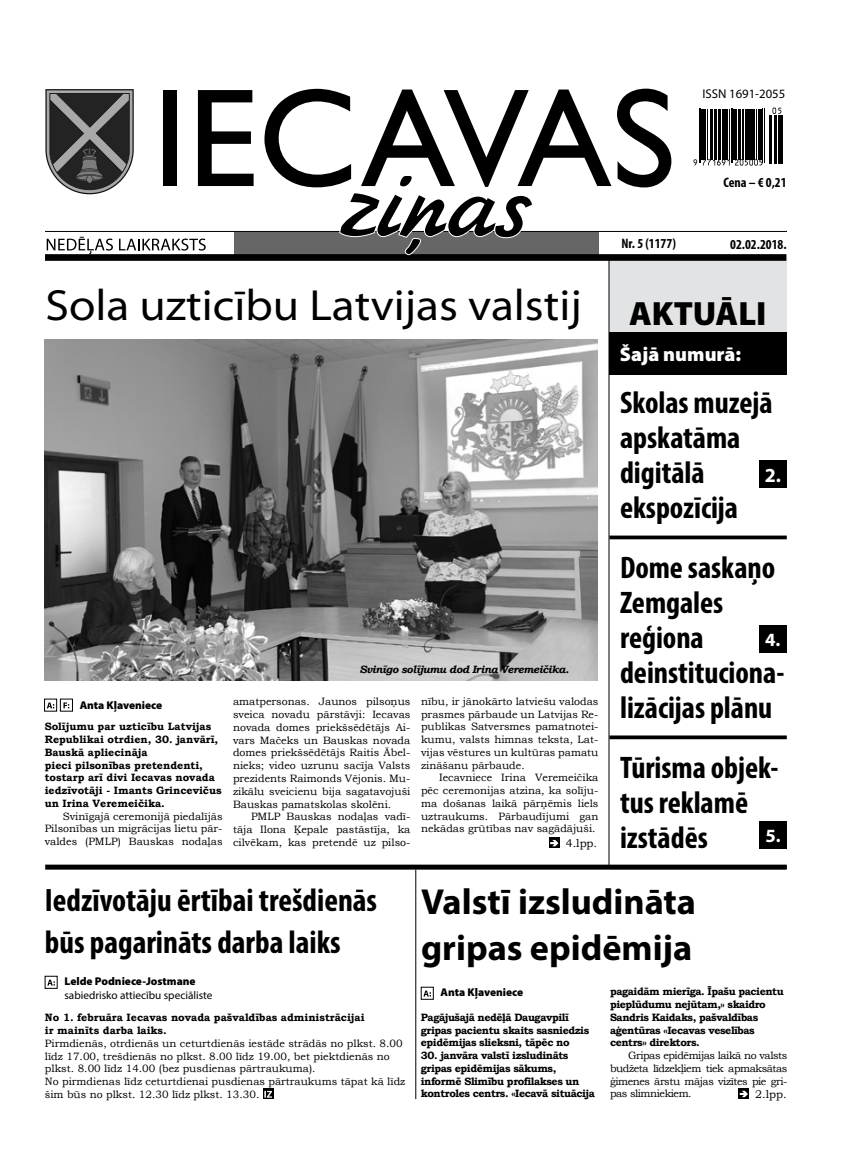
<style>
.page{position:relative;width:851px;height:1170px;background:#fff}
.page>*{position:absolute;margin:0;border:0;box-sizing:border-box;transform-origin:0 0}
.t1{font:semi-expanded 43.75px "Myriad Pro";color:#000}
.t2{font:700 36.25px/46.2px "Myriad Pro";color:#000}
.t3{font:900 33.75px "Myriad Pro";color:#000}
.t4{font:700 condensed 32.5px/41.2px "Myriad Pro";color:#000}
.t5{font:700 condensed 31.25px/35px "Myriad Pro";color:#000}
.t6{font:900 20px "Myriad Pro";color:#fff}
.t7{font:700 20px "Myriad Pro";color:#fff}
.t8{font:700 18.75px "Myriad Pro";color:#fff}
.t9{font:700 condensed 13.75px "Myriad Pro";color:#000}
.t10{font:12.75px "Myriad Pro";color:#000}
.t11{font:900 11.25px "Myriad Pro";color:#000}
.t12{font:11.25px "Myriad Pro";color:#000}
.t13{font:11.25px "Bookman Old Style";color:#000}
.t14{font:10.62px/12.8px "Bookman Old Style";color:#000;text-align:justify}
.t15{font:700 10.62px/12.8px "Bookman Old Style";letter-spacing:-.04em;color:#000}
.t16{font:700 10.62px/12.8px "Bookman Old Style";color:#000}
.t17{font:italic 700 10.62px "Bookman Old Style";letter-spacing:-.04em;color:#000}
</style>
<div class="page">
<div style="left:234px;top:232px;width:364px;height:22px;background:#666"></div>
<hr style="left:45px;top:231px;width:741px;height:1px;background:#000">
<div style="left:45px;top:254px;width:741px;height:7px;background:#000"></div>
<svg style="left:47px;top:237px;width:66px;height:17px"></svg>
<svg style="left:119px;top:238px;width:87px;height:12px"></svg>
<div style="left:163px;top:90px;width:13px;height:96px;background:#000"></div>
<svg style="left:198px;top:90px;width:55px;height:96px"></svg>
<svg style="left:617px;top:89px;width:54px;height:98px"></svg>
<svg style="left:264px;top:89px;width:347px;height:167px"></svg>
<svg style="left:45px;top:89px;width:89px;height:105px;background:#5d5d5d"></svg>
<svg style="left:609px;top:535px;width:177px;height:4px"></svg>
<svg style="left:609px;top:735px;width:177px;height:4px"></svg>
<div style="left:609px;top:261px;width:177px;height:71px;background:#e2e3e4"></div>
<div style="left:609px;top:332px;width:177px;height:42px;background:#000"></div>
<hr style="left:699px;top:109px;width:1px;height:54px;background:#000">
<hr style="left:700px;top:109px;width:1px;height:54px;background:#000">
<hr style="left:701px;top:109px;width:2px;height:51px;background:#000">
<hr style="left:704px;top:109px;width:1px;height:51px;background:#000">
<hr style="left:707px;top:109px;width:1px;height:51px;background:#000">
<hr style="left:710px;top:109px;width:1px;height:51px;background:#000">
<hr style="left:711px;top:109px;width:1px;height:51px;background:#000">
<hr style="left:714px;top:109px;width:1px;height:51px;background:#000">
<hr style="left:716px;top:109px;width:1px;height:51px;background:#000">
<hr style="left:717px;top:109px;width:3px;height:51px;background:#000">
<hr style="left:721px;top:109px;width:1px;height:51px;background:#000">
<hr style="left:723px;top:109px;width:2px;height:51px;background:#000">
<svg style="left:693px;top:159px;width:36px;height:6px"></svg>
<hr style="left:726px;top:109px;width:2px;height:51px;background:#000">
<hr style="left:729px;top:109px;width:1px;height:51px;background:#000">
<hr style="left:730px;top:109px;width:1px;height:54px;background:#000">
<hr style="left:732px;top:109px;width:1px;height:54px;background:#000">
<hr style="left:733px;top:109px;width:1px;height:51px;background:#000">
<hr style="left:735px;top:109px;width:2px;height:51px;background:#000">
<hr style="left:738px;top:109px;width:2px;height:51px;background:#000">
<hr style="left:741px;top:109px;width:1px;height:51px;background:#000">
<hr style="left:743px;top:109px;width:1px;height:51px;background:#000">
<hr style="left:745px;top:109px;width:2px;height:51px;background:#000">
<hr style="left:748px;top:109px;width:2px;height:51px;background:#000">
<hr style="left:751px;top:109px;width:1px;height:51px;background:#000">
<hr style="left:752px;top:109px;width:2px;height:51px;background:#000">
<hr style="left:756px;top:109px;width:1px;height:51px;background:#000">
<svg style="left:735px;top:159px;width:27px;height:6px"></svg>
<hr style="left:757px;top:109px;width:1px;height:51px;background:#000">
<hr style="left:759px;top:109px;width:2px;height:51px;background:#000">
<hr style="left:762px;top:109px;width:1px;height:54px;background:#000">
<hr style="left:763px;top:109px;width:1px;height:54px;background:#000">
<hr style="left:769px;top:115px;width:1px;height:48px;background:#000">
<hr style="left:770px;top:115px;width:2px;height:48px;background:#000">
<hr style="left:774px;top:115px;width:1px;height:48px;background:#000">
<hr style="left:776px;top:115px;width:1px;height:48px;background:#000">
<hr style="left:777px;top:115px;width:1px;height:48px;background:#000">
<svg style="left:772px;top:107px;width:9px;height:7px"></svg>
<hr style="left:779px;top:115px;width:2px;height:48px;background:#000">
<hr style="left:782px;top:115px;width:1px;height:48px;background:#000">
<hr style="left:608px;top:260px;width:1px;height:607px;background:#000">
<div style="left:759px;top:461px;width:27px;height:27px;background:#000"></div>
<div style="left:759px;top:821px;width:27px;height:27px;background:#000"></div>
<div style="left:759px;top:625px;width:27px;height:27px;background:#000"></div>
<div style="left:45px;top:864px;width:741px;height:5px;background:#000"></div>
<hr style="left:415px;top:869px;width:1px;height:229px;background:#000">
<svg style="left:423px;top:990px;width:8px;height:6px"></svg>
<svg style="left:738px;top:1088px;width:11px;height:10px"></svg>
<svg style="left:739px;top:1090px;width:8px;height:6px"></svg>
<svg style="left:549px;top:837px;width:10px;height:11px"></svg>
<svg style="left:550px;top:839px;width:8px;height:7px"></svg>
<svg style="left:47px;top:979px;width:8px;height:6px"></svg>
<svg style="left:263px;top:1088px;width:10px;height:11px"></svg>
<svg style="left:264px;top:1090px;width:8px;height:7px"></svg>
<svg style="left:47px;top:702px;width:7px;height:6px"></svg>
<div style="left:44px;top:698px;width:13px;height:13px;border:1px solid #000"></div>
<svg style="left:63px;top:702px;width:6px;height:6px"></svg>
<div style="left:60px;top:698px;width:13px;height:13px;border:1px solid #000"></div>
<img style="left:44px;top:339px;width:553px;height:341px">
<p class="t10" style="left:702px;top:86px;width:84px">ISSN 1691-2055</p>
<p class="t9" style="left:723px;top:174px;width:65px">Cena – € 0,21</p>
<h1 class="t1" style="left:45px;top:281px;width:538px">Sola uzticību Latvijas valstij</h1>
<p class="t9" style="left:621px;top:234px;width:56px">Nr. 5 (1177)</p>
<p class="t9" style="left:730px;top:235px;width:58px">02.02.2018.</p>
<h3 class="t3" style="left:629px;top:294px;width:139px">AKTUĀLI</h3>
<h3 class="t6" style="left:619px;top:342px;width:123px">Šajā numurā:</h3>
<h3 class="t5" style="left:620px;top:384px;width:154px">Skolas muzejā apskatāma digitālā ekspozīcija</h3>
<h3 class="t5" style="left:620px;top:549px;width:166px">Dome saskaņo<br>Zemgales reģiona deinstituciona&shy;lizācijas plānu</h3>
<h3 class="t5" style="left:620px;top:749px;width:160px">Tūrisma objek&shy;tus reklamē izstādēs</h3>
<h3 class="t7" style="left:764px;top:462px;width:18px">2.</h3>
<h3 class="t8" style="left:765px;top:627px;width:17px">4.</h3>
<p class="t17" style="left:359px;top:662px;width:211px">Svinīgo solījumu dod Irina Veremeičika.</p>
<p class="t14" style="left:421px;top:694px;width:179px">nību, ir jānokārto latviešu valodas prasmes pārbaude un Latvijas Re&shy;publikas Satversmes pamatnotei&shy;kumu, valsts himnas teksta, Lat&shy;vijas vēstures un kultūras pamatu zināšanu pārbaude.</p>
<p class="t14" style="left:421px;top:771px;width:179px;text-indent:18px">Iecavniece Irina Veremeičika pēc ceremonijas atzina, ka solīju&shy;ma došanas laikā pārņēmis liels uztraukums. Pārbaudījumi gan nekādas grūtības nav sagādājuši.</p>
<p class="t14" style="left:233px;top:695px;width:179px">amatpersonas. Jaunos pilsoņus sveica novadu pārstāvji: Iecavas novada domes priekšsēdētājs Ai&shy;vars Mačeks un Bauskas novada domes priekšsēdētājs Raitis Ābel&shy;nieks; video uzrunu sacīja Valsts prezidents Raimonds Vējonis. Mu&shy;zikālu sveicienu bija sagatavojuši Bauskas pamatskolas skolēni.</p>
<p class="t14" style="left:233px;top:810px;width:179px;text-indent:18px">PMLP Bauskas nodaļas vadī&shy;tāja Ilona Ķepale pastāstīja, ka cilvēkam, kas pretendē uz pilso-</p>
<p class="t11" style="left:80px;top:698px;width:84px">Anta Kļaveniece</p>
<p class="t16" style="left:45px;top:720px;width:178px">Solījumu par uzticību Latvijas<br>Republikai otrdien, 30. janvārī,<br>Bauskā apliecināja<br>pieci pilsonības pretendenti, tostarp arī divi Iecavas novada iedzīvotāji - Imants Grincevičus un Irina Veremeičika.</p>
<p class="t14" style="left:45px;top:809px;width:179px;text-indent:18px">Svinīgajā ceremonijā piedalījās Pilsonības un migrācijas lietu pār&shy;valdes (PMLP) Bauskas nodaļas</p>
<h3 class="t8" style="left:765px;top:823px;width:17px">5.</h3>
<p class="t13" style="left:565px;top:835px;width:33px">4.lpp.</p>
<h2 class="t2" style="left:421px;top:877px;width:276px">Valstī izsludināta gripas epidēmija</h2>
<h3 class="t4" style="left:45px;top:879px;width:334px">Iedzīvotāju ērtībai trešdienās būs pagarināts darba laiks</h3>
<p class="t11" style="left:64px;top:974px;width:133px">Lelde Podniece-Jostmane</p>
<p class="t12" style="left:64px;top:987px;width:149px">sabiedrisko attiecību speciāliste</p>
<p class="t16" style="left:45px;top:1011px;width:321px">No 1. februāra Iecavas novada pašvaldības administrācijai ir mainīts darba laiks.</p>
<p class="t14" style="left:45px;top:1036px;width:362px;text-align:left">Pirmdienās, otrdienās un ceturtdienās iestāde strādās no plkst. 8.00 līdz 17.00, trešdienās no plkst. 8.00 līdz 19.00, bet piektdienās no plkst. 8.00 līdz 14.00 (bez pusdienas pārtraukuma).<br>No pirmdienas līdz ceturtdienai pusdienas pārtraukums tāpat kā līdz šim būs no plkst. 12.30 līdz plkst. 13.30.</p>
<p class="t11" style="left:440px;top:985px;width:84px">Anta Kļaveniece</p>
<p class="t15" style="left:421px;top:1010px;width:170px">Pagājušajā nedēļā Daugavpilī gripas pacientu skaits sasniedzis epidēmijas slieksni, tāpēc no</p>
<p class="t15" style="left:421px;top:1048px;width:176px">30. janvāra valstī izsludināts gripas epidēmijas sākums, informē Slimību profilakses un kontroles centrs. «Iecavā situācija</p>
<p class="t15" style="left:610px;top:985px;width:175px">pagaidām mierīga. Īpašu pacientu pieplūdumu nejūtam,» skaidro<br>Sandris Kaidaks, pašvaldības aģentūras «Iecavas veselības centrs» direktors.</p>
<p class="t14" style="left:610px;top:1049px;width:179px;text-indent:18px">Gripas epidēmijas laikā no valsts budžeta līdzekļiem tiek apmaksātas ģimenes ārstu mājas vizītes pie gri&shy;pas slimniekiem.</p>
<p class="t13" style="left:755px;top:1086px;width:33px">2.lpp.</p>
</div>
